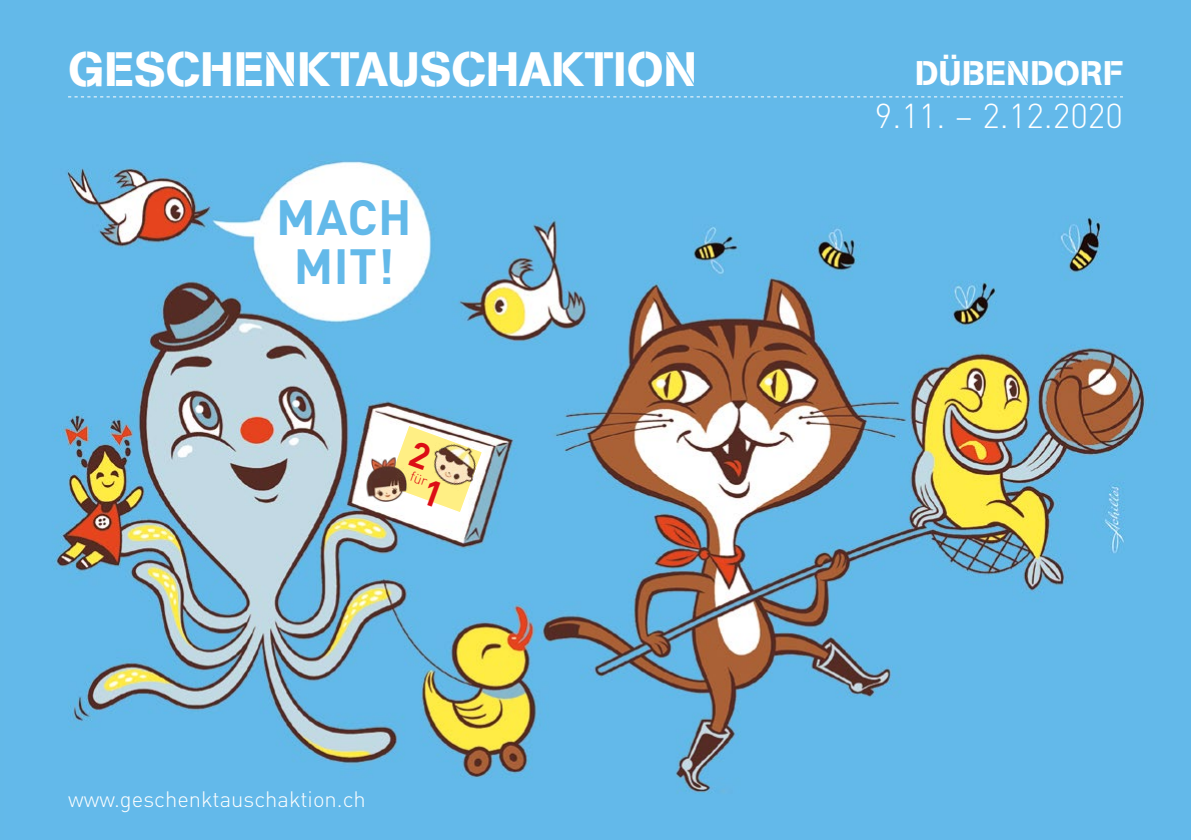
<style>
.page{position:relative;width:1191px;height:840px;background:#fff}
.page>*{position:absolute;margin:0;border:0;box-sizing:border-box;transform-origin:0 0}
.t1{font:700 48.8px/49.2px "DINOT";letter-spacing:.01em;color:#63b9e9;text-align:center}
.t2{font:48px "AG Book Stencil";letter-spacing:.005em;color:#fff}
.t3{font:300 34px "DINOT";color:#fff}
.t4{font:34px "AG Book Stencil";letter-spacing:.01em;color:#fff}
.t5{font:300 22px "DINOT";color:#fff}
</style>
<div class="page">
<div style="left:0;top:0;width:1191px;height:839px;background:#63b9e9"></div>
<img style="left:53px;top:161px;width:1093px;height:632px">
<svg style="left:68px;top:96px;width:1055px;height:1px"></svg>
<img style="left:364px;top:457px;width:21px;height:46px">
<img style="left:484px;top:431px;width:4px;height:64px">
<img style="left:385px;top:423px;width:99px;height:91px">
<h2 class="t2" style="left:68px;top:40px;width:630px">GESCHENKTAUSCHAKTION</h2>
<h1 class="t1" style="left:276px;top:189px;width:137px">MACH<br>MIT!</h1>
<h3 class="t4" style="left:915px;top:53px;width:209px">DÜBENDORF</h3>
<h3 class="t3" style="left:875px;top:90px;width:249px">9.11. – 2.12.2020</h3>
<p class="t5" style="left:68px;top:782px;width:299px">www.geschenktauschaktion.ch</p>
</div>
